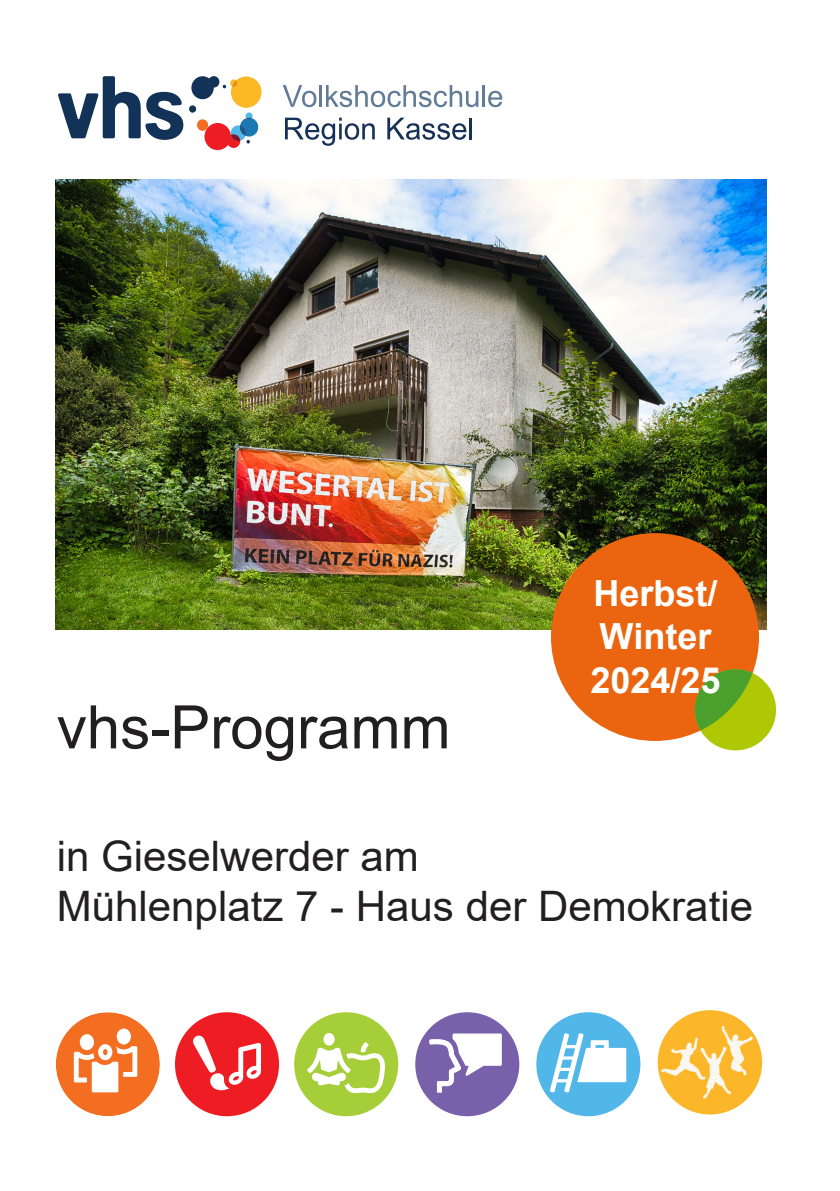
<style>
.page{position:relative;width:840px;height:1191px;background:#fff}
.page>*{position:absolute;margin:0;border:0;box-sizing:border-box;transform-origin:0 0}
.t1{font:60px "Arial";color:#231f20}
.t2{font:42px/50.4px "Arial";color:#231f20}
.t3{font:700 36px/43.2px "Arial";color:#fff}
</style>
<div class="page">
<img style="left:56px;top:180px;width:710px;height:449px">
<div style="left:550px;top:533px;width:208px;height:208px;background:#eb640f;border-radius:50%"></div>
<div style="left:694px;top:669px;width:81px;height:81px;background:#afc805;border-radius:50%"></div>
<svg style="left:694px;top:669px;width:58px;height:61px"></svg>
<div style="left:56px;top:1012px;width:104px;height:104px;background:#f36e21;border-radius:50%"></div>
<div style="left:80px;top:1034px;width:14px;height:16px;background:#fff;border-radius:50%"></div>
<div style="left:117px;top:1028px;width:14px;height:16px;background:#fff;border-radius:50%"></div>
<svg style="left:74px;top:1044px;width:63px;height:48px"></svg>
<img style="left:657px;top:1010px;width:104px;height:104px;border-radius:52px">
<div style="left:536px;top:1012px;width:104px;height:104px;background:#50b7e8;border-radius:50%"></div>
<svg style="left:549px;top:1033px;width:77px;height:59px"></svg>
<div style="left:415px;top:1012px;width:104px;height:104px;background:#7960aa;border-radius:50%"></div>
<svg style="left:429px;top:1033px;width:72px;height:59px"></svg>
<div style="left:294px;top:1012px;width:104px;height:104px;background:#a6ce39;border-radius:50%"></div>
<div style="left:323px;top:1033px;width:11px;height:12px;background:#fff;border-radius:50%"></div>
<svg style="left:307px;top:1042px;width:78px;height:51px"></svg>
<div style="left:175px;top:1012px;width:104px;height:104px;background:#ee1d23;border-radius:50%"></div>
<svg style="left:193px;top:1035px;width:68px;height:56px"></svg>
<svg style="left:58px;top:76px;width:203px;height:74px"></svg>
<svg style="left:282px;top:85px;width:34px;height:22px"></svg>
<hr style="left:319px;top:85px;width:3px;height:22px;background:#627c98">
<svg style="left:326px;top:85px;width:152px;height:22px"></svg>
<hr style="left:482px;top:85px;width:2px;height:22px;background:#627c98">
<svg style="left:488px;top:91px;width:14px;height:16px"></svg>
<svg style="left:285px;top:118px;width:89px;height:28px"></svg>
<svg style="left:387px;top:118px;width:79px;height:22px"></svg>
<hr style="left:469px;top:118px;width:3px;height:21px;background:#163057">
<h1 class="t1" style="left:57px;top:686px;width:395px">vhs-Programm</h1>
<p class="t3" style="left:590px;top:572px;width:132px">Herbst/<br>Winter<br>2024/25</p>
<p class="t2" style="left:57px;top:830px;width:697px">in Gieselwerder am<br>Mühlenplatz 7 - Haus der Demokratie</p>
</div>
